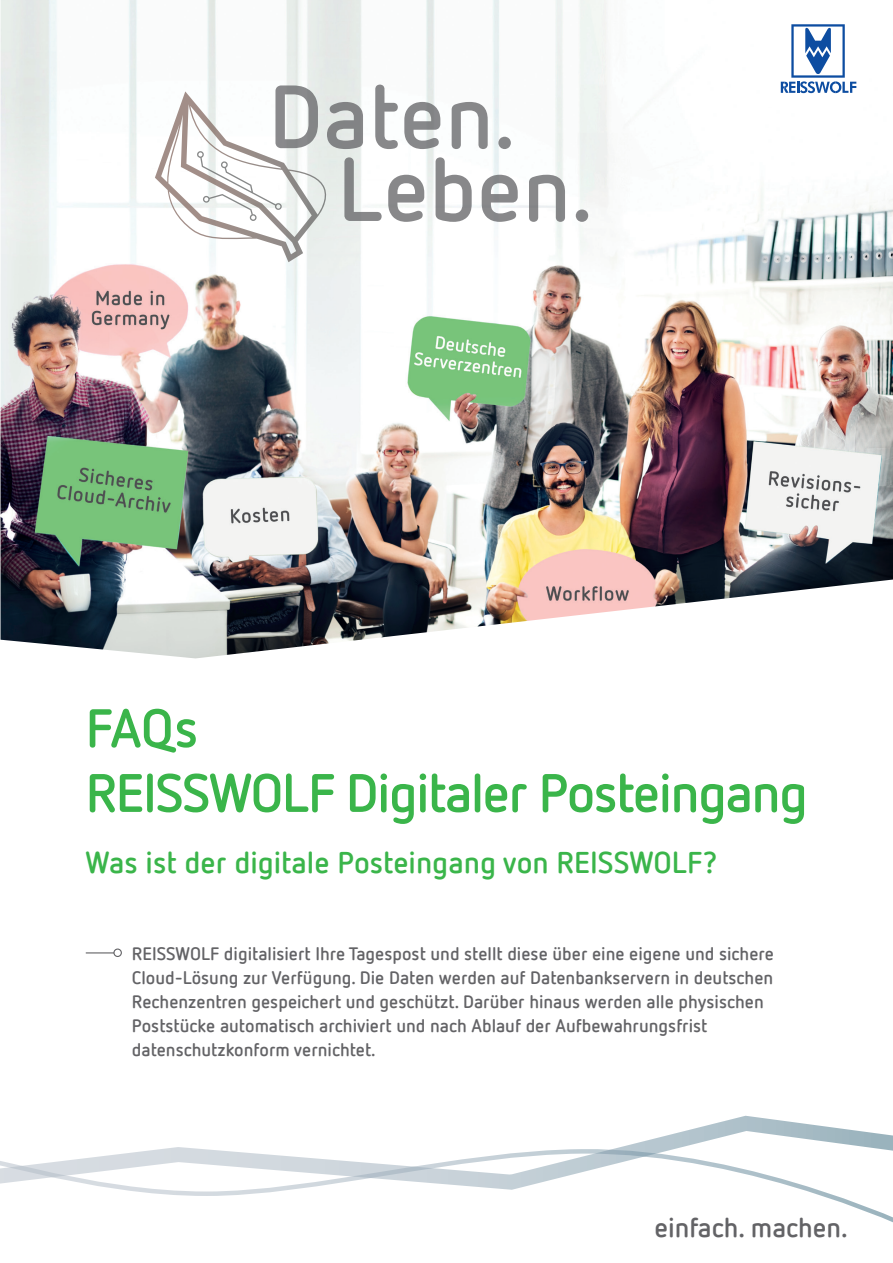
<style>
.page{position:relative;width:893px;height:1263px;background:#fff}
.page>*{position:absolute;margin:0;border:0;box-sizing:border-box;transform-origin:0 0}
.t1{font:700 54px/64.8px "Netto Offc Pro";letter-spacing:-.03em;color:#3ab54a}
.t2{font:700 30px "Netto Offc Pro";color:#3ab54a}
.t3{font:700 27px "Netto Offc Pro";color:#636366}
.t4{font:700 18px/24px "Netto Offc Pro";color:#636366}
</style>
<div class="page">
<img style="left:1px;top:0;width:892px;height:658px">
<svg style="left:0;top:1116px;width:893px;height:107px"></svg>
<svg style="left:529px;top:175px;width:36px;height:47px"></svg>
<svg style="left:576px;top:209px;width:12px;height:13px"></svg>
<svg style="left:155px;top:85px;width:363px;height:177px"></svg>
<div style="left:767px;top:0;width:102px;height:107px;background:#fff"></div>
<svg style="left:781px;top:24px;width:75px;height:69px"></svg>
<div style="left:113px;top:948px;width:9px;height:9px;border:1px solid #636366;border-radius:50%"></div>
<svg style="left:86px;top:952px;width:28px;height:1px"></svg>
<h1 class="t1" style="left:86px;top:693px;width:724px">FAQs<br>REISSWOLF Digitaler Posteingang</h1>
<h2 class="t2" style="left:86px;top:842px;width:633px">Was ist der digitale Posteingang von REISSWOLF?</h2>
<p class="t4" style="left:132px;top:941px;width:644px">REISSWOLF digitalisiert Ihre Tagespost und stellt diese über eine eigene und sichere Cloud-Lösung zur Verfügung. Die Daten werden auf Datenbankservern in deutschen Rechenzentren gespeichert und geschützt. Darüber hinaus werden alle physischen Poststücke automatisch archiviert und nach Ablauf der Aufbewahrungsfrist datenschutzkonform vernichtet.</p>
<h3 class="t3" style="left:654px;top:1210px;width:195px">einfach. machen.</h3>
</div>
